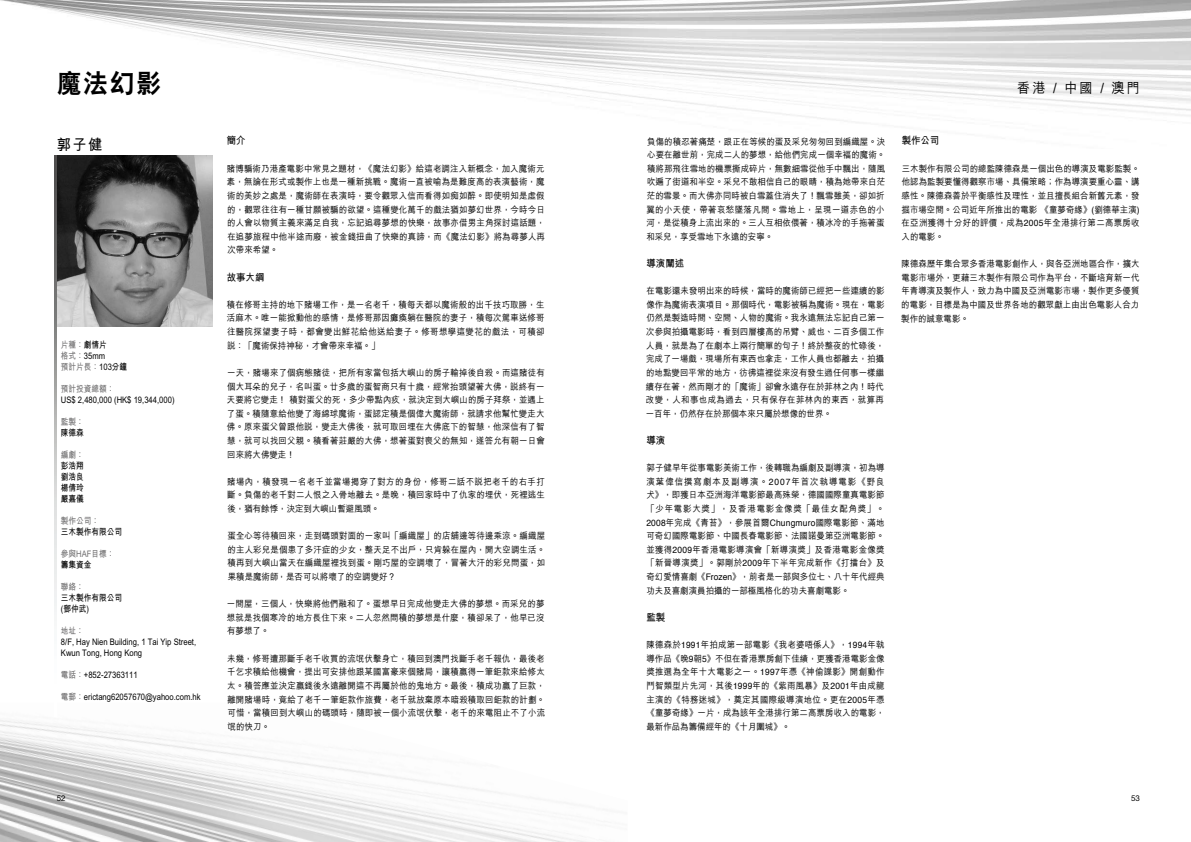
<style>
.page{position:relative;width:1191px;height:842px;background:#fff}
.page>*{position:absolute;margin:0;border:0;box-sizing:border-box;transform-origin:0 0}
.t1{font:800 26px "C Hei 2 HK";color:#000;scale:.95 1}
.t2{font:700 15px "M Hei HK";color:#000;scale:.94 1}
.t3{font:500 14px "M Hei HK";color:#000;scale:.94 1}
.t4{font:700 10px "M Hei HK";color:#000;scale:.94 1}
.t5{font:500 9px/13.6px "M Hei HK";letter-spacing:.015em;color:#000;text-align:justify;scale:.94 1}
.t6{font:700 9px/11px "M Hei HK";color:#000;scale:.85 1}
.t7{font:700 9px "M Hei HK";color:#727172;scale:.85 1}
.t8{font:8px "Helvetica Neue";color:#000}
.s1{color:#727172}
.s2{font-family:"Helvetica";font-weight:400}
</style>
<div class="page">
<img style="left:0;top:720px;width:586px;height:122px">
<img style="left:0;top:0;width:1191px;height:123px">
<img style="left:57px;top:156px;width:156px;height:170px">
<svg style="left:55px;top:156px;width:2px;height:459px"></svg>
<h1 class="t1" style="left:57px;top:66px;width:111px">魔法幻影</h1>
<h3 class="t3" style="left:1017px;top:77px;width:132px">香港 / 中國 / 澳門</h3>
<h2 class="t2" style="left:57px;top:134px;width:50px">郭子健</h2>
<p class="t6" style="left:61px;top:339px;width:80px"><span class="s1">片種：</span>劇情片<br><span class="s1">格式：</span>35mm<br><span class="s1">預計片長：</span>103分鐘</p>
<p class="t7" style="left:61px;top:382px;width:64px">預計投資總額：</p>
<p class="t6" style="left:61px;top:394px;width:135px">US$ 2,480,000 (HK$ 19,344,000)</p>
<p class="t7" style="left:61px;top:415px;width:29px">監製：</p>
<p class="t6" style="left:61px;top:427px;width:29px">陳德森</p>
<p class="t7" style="left:61px;top:448px;width:29px">編劇：</p>
<p class="t6" style="left:61px;top:460px;width:29px;text-align:justify">彭浩翔劉浩良楊倩玲嚴嘉儀</p>
<p class="t7" style="left:61px;top:514px;width:46px">製作公司：</p>
<p class="t6" style="left:61px;top:526px;width:74px">三木製作有限公司</p>
<p class="t7" style="left:61px;top:547px;width:64px">參與HAF目標：</p>
<p class="t6" style="left:61px;top:559px;width:37px">籌集資金</p>
<p class="t7" style="left:61px;top:580px;width:29px">聯絡：</p>
<p class="t6" style="left:61px;top:592px;width:74px">三木製作有限公司(鄧仲武)</p>
<p class="t7" style="left:61px;top:624px;width:29px">地址：</p>
<p class="t6" style="left:61px;top:636px;width:161px">8/F, Hay Nien Building, 1 Tai Yip Street,<br>Kwun Tong, Hong Kong</p>
<p class="t6" style="left:61px;top:669px;width:92px"><span class="s1">電話：</span>+852-27363111</p>
<p class="t6" style="left:61px;top:691px;width:166px"><span class="s1">電郵：</span>erictang62057670@yahoo.com.hk</p>
<p class="t4" style="left:227px;top:134px;width:22px">簡介</p>
<p class="t5" style="left:227px;top:161px;width:340px">賭博騙術乃港產電影中常見之題材，《魔法幻影》給這老調注入新概念，加入魔術元素，無論在形式或製作上也是一種新挑戰。魔術一直被喻為是難度高的表演藝術，魔術的美妙之處是，魔術師在表演時，要令觀眾入信而看得如痴如醉。即使明知是虛假的，觀眾往往有一種甘願被騙的欲望。這種變化萬千的戲法猶如夢幻世界，今時今日的人會以物質主義來滿足自我，忘記追尋夢想的快樂，故事亦借男主角探討這話題，在追夢旅程中他半途而廢，被金錢扭曲了快樂的真諦，而《魔法幻影》將為尋夢人再次帶來希望。</p>
<p class="t4" style="left:227px;top:270px;width:42px">故事大綱</p>
<p class="t5" style="left:227px;top:297px;width:340px">積在修哥主持的地下賭場工作，是一名老千，積每天都以魔術般的出千技巧取勝，生活麻木。唯一能掀動他的感情，是修哥那因癱瘓躺在醫院的妻子，積每次駕車送修哥往醫院探望妻子時，都會變出鮮花給他送給妻子。修哥想學這變花的戲法，可積卻說：「魔術保持神秘，才會帶來幸褔。」</p>
<p class="t5" style="left:227px;top:365px;width:340px">一天，賭場來了個病態賭徒，把所有家當包括大嶼山的房子輸掉後自殺。而這賭徒有個大耳朵的兒子，名叫蛋。廿多歲的蛋智商只有十歲，經常抬頭望著大佛，說終有一天要將它變走！積對蛋父的死，多少帶點內疚，就決定到大嶼山的房子拜祭，並遇上了蛋。積隨意給他變了海綿球魔術，蛋認定積是個偉大魔術師，就請求他幫忙變走大佛。原來蛋父曾跟他說，變走大佛後，就可取回埋在大佛底下的智慧，他深信有了智慧，就可以找回父親。積看著莊嚴的大佛，想著蛋對喪父的無知，遂答允有朝一日會回來將大佛變走！</p>
<p class="t5" style="left:227px;top:474px;width:339px">賭場內，積發現一名老千並當場揭穿了對方的身份，修哥二話不說把老千的右手打斷。負傷的老千對二人恨之入骨地離去。是晚，積回家時中了仇家的埋伏，死裡逃生後，猶有餘悸，決定到大嶼山暫避風頭。</p>
<p class="t5" style="left:227px;top:528px;width:340px">蛋全心等待積回來，走到碼頭對面的一家叫「編織屋」的店舖邊等待邊乘涼。編織屋的主人彩兒是個患了多汗症的少女，整天足不出戶，只肯躲在屋內，開大空調生活。積再到大嶼山當天在編織屋裡找到蛋。剛巧屋的空調壞了，冒著大汗的彩兒問蛋，如果積是魔術師，是否可以將壞了的空調變好？</p>
<p class="t5" style="left:227px;top:596px;width:339px">一間屋，三個人，快樂將他們融和了。蛋想早日完成他變走大佛的夢想。而采兒的夢想就是找個寒冷的地方長住下來。二人忽然問積的夢想是什麼，積卻呆了，他早已沒有夢想了。</p>
<p class="t5" style="left:227px;top:651px;width:340px">未幾，修哥遭那斷手老千收買的流氓伏擊身亡，積回到澳門找斷手老千報仇，最後老千乞求積給他機會，提出可安排他跟某國富豪來個賭局，讓積贏得一筆鉅款來給修太太。積答應並決定贏錢後永遠離開這不再屬於他的鬼地方。最後，積成功贏了巨款，離開賭場時，竟給了老千一筆鉅款作旅費，老千就放棄原本暗殺積取回鉅款的計劃。可惜，當積回到大嶼山的碼頭時，隨即被一個小流氓伏擊，老千的來電阻止不了小流氓的快刀。</p>
<p class="t5" style="left:646px;top:134px;width:256px">負傷的積忍著痛楚，跟正在等候的蛋及采兒匆匆回到編織屋。決心要在離世前，完成二人的夢想，給他們完成一個幸褔的魔術。積將那飛往雪地的機票撕成碎片，無數細雪從他手中飄出，隨風吹遍了街道和半空。采兒不敢相信自己的眼睛，積為她帶來白茫茫的雪景。而大佛亦同時被白雪蓋住消失了！飄雪雖美，卻如折翼的小天使，帶著哀愁墜落凡間。雪地上，呈現一道赤色的小河，是從積身上流出來的。三人互相依偎著，積冰冷的手拖著蛋和采兒，享受雪地下永遠的安寧。</p>
<p class="t4" style="left:646px;top:256px;width:41px">導演闡述</p>
<p class="t5" style="left:646px;top:283px;width:255px">在電影還未發明出來的時候，當時的魔術師已經把一些連續的影像作為魔術表演項目。那個時代，電影被稱為魔術。現在，電影仍然是製造時間、空間、人物的魔術。我永遠無法忘記自己第一次參與拍攝電影時，看到四層樓高的吊臂、威也、二百多個工作人員，就是為了在劇本上兩行簡單的句子！終於整夜的忙碌後，完成了一場戲，現場所有東西也拿走，工作人員也都離去，拍攝的地點變回平常的地方，彷彿這裡從來沒有發生過任何事一樣繼續存在著，然而剛才的「魔術」卻會永遠存在於菲林之內！時代改變，人和事也成為過去，只有保存在菲林內的東西，就算再一百年，仍然存在於那個本來只屬於想像的世界。</p>
<p class="t4" style="left:646px;top:433px;width:21px">導演</p>
<p class="t5" style="left:646px;top:460px;width:255px">郭子健早年從事電影美術工作，後轉職為編劇及副導演，初為導演葉偉信撰寫劇本及副導演。<span class="s2">2007</span>年首次執導電影《野良犬》，即獲日本亞洲海洋電影節最高殊榮，德國國際童真電影節「少年電影大獎」，及香港電影金像獎「最佳女配角獎」。<span class="s2">2008</span>年完成《青苔》，參展首爾<span class="s2">Chungmuro</span>國際電影節、滿地可奇幻國際電影節、中國長春電影節、法國諾曼第亞洲電影節。並獲得<span class="s2">2009</span>年香港電影導演會「新導演獎」及香港電影金像獎「新晉導演獎」。郭剛於<span class="s2">2009</span>年下半年完成新作《打擂台》及奇幻愛情喜劇《<span class="s2">Frozen</span>》，前者是一部與多位七、八十年代經典功夫及喜劇演員拍攝的一部極風格化的功夫喜劇電影。</p>
<p class="t4" style="left:646px;top:610px;width:21px">監製</p>
<p class="t5" style="left:646px;top:637px;width:255px">陳德森於<span class="s2">1991</span>年拍成第一部電影《我老婆唔係人》，<span class="s2">1994</span>年執導作品《晚<span class="s2">9</span>朝<span class="s2">5</span>》不但在香港票房創下佳績，更獲香港電影金像獎推選為全年十大電影之一。<span class="s2">1997</span>年憑《神偷諜影》開創動作鬥智類型片先河，其後<span class="s2">1999</span>年的《紫雨風暴》及<span class="s2">2001</span>年由成龍主演的《特務迷城》，奠定其國際級導演地位。更在<span class="s2">2005</span>年憑《童夢奇緣》一片，成為該年全港排行第二高票房收入的電影，最新作品為籌備經年的《十月圍城》。</p>
<p class="t4" style="left:901px;top:134px;width:42px">製作公司</p>
<p class="t5" style="left:901px;top:161px;width:255px">三木製作有限公司的總監陳德森是一個出色的導演及電影監製。他認為監製要懂得觀察市場、具備策略；作為導演要重心靈、講感性。陳德森善於平衡感性及理性，並且擅長組合新舊元素，發掘市場空間。公司近年所推出的電影《童夢奇緣》<span class="s2">(</span>劉德華主演<span class="s2">)</span>在亞洲獲得十分好的評價，成為<span class="s2">2005</span>年全港排行第二高票房收入的電影。</p>
<p class="t5" style="left:901px;top:256px;width:255px">陳德森歷年集合眾多香港電影創作人，與各亞洲地區合作，擴大電影市場外，更藉三木製作有限公司作為平台，不斷培育新一代年青導演及製作人，致力為中國及亞洲電影市場，製作更多優質的電影，目標是為中國及世界各地的觀眾獻上由出色電影人合力製作的誠意電影。</p>
<p class="t8" style="left:57px;top:794px;width:10px">52</p>
<p class="t8" style="left:1131px;top:794px;width:10px">53</p>
</div>
